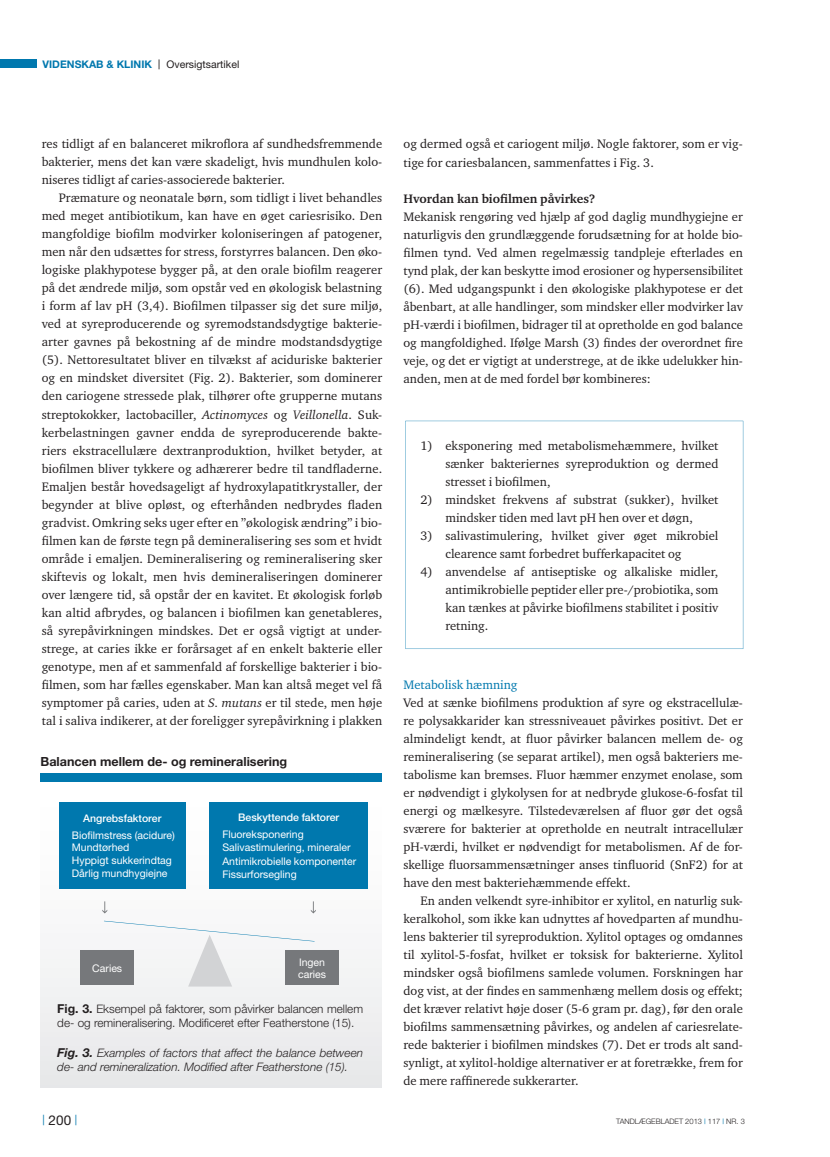
<style>
.page{position:relative;width:830px;height:1157px;background:#fff}
.page>*{position:absolute;margin:0;border:0;box-sizing:border-box;transform-origin:0 0}
.t1{font:13.5px "Helvetica Neue";color:#231f20}
.t2{font:12.6px/18px "Charter ITC";color:#231f20;text-align:justify}
.t3{font:700 12.6px "Helvetica Neue";color:#231f20}
.t4{font:700 12.6px "Charter ITC";color:#231f20}
.t5{font:12.6px "Charter ITC";color:#0078ae}
.t6{font:300 11.7px/14.7px "Helvetica Neue";color:#231f20}
.t7{font:italic 300 11.7px/14.7px "Helvetica Neue";color:#231f20}
.t8{font:10.5px/12.8px "Helvetica Neue";color:#fff}
.t9{font:500 10.5px "Helvetica Neue";color:#fff}
.t10{font:700 10.5px "Helvetica Neue";color:#0078ae}
.t11{font:300 7.5px "Helvetica Neue";color:#231f20}
.s1{font-family:"Arial";font-weight:400;color:#231f20}
.s2{font-weight:400;color:#231f20}
.s3{font-style:italic}
.s4{font-weight:700;font-size:12.3px}
.s5{font-weight:400;color:#0078ae}
</style>
<div class="page">
<div style="left:0;top:60px;width:37px;height:8px;background:#0078ae"></div>
<div style="left:40px;top:781px;width:341px;height:306px;background:linear-gradient(to right,#f3f3f4,#f2f3f3)"></div>
<div style="left:40px;top:773px;width:341px;height:9px;background:#0078ae"></div>
<div style="left:59px;top:802px;width:126px;height:86px;background:#0078ae"></div>
<div style="left:209px;top:802px;width:158px;height:86px;background:#0078ae"></div>
<div style="left:285px;top:950px;width:54px;height:34px;background:#76787b"></div>
<div style="left:80px;top:950px;width:54px;height:34px;background:#76787b"></div>
<svg style="left:104px;top:920px;width:210px;height:66px"></svg>
<svg style="left:102px;top:901px;width:5px;height:12px"></svg>
<svg style="left:311px;top:901px;width:5px;height:12px"></svg>
<svg style="left:405px;top:421px;width:337px;height:228px"></svg>
<p class="t10" style="left:43px;top:58px;width:198px">videnskab &amp; klinik <span class="s1">|</span> <span class="s2">Oversigtsartikel</span></p>
<p class="t2" style="left:42px;top:135px;width:342px">res tidligt af en balanceret mikroflora af sundhedsfremmende bakterier, mens det kan være skadeligt, hvis mundhulen kolo&shy;niseres tidligt af caries-associerede bakterier.</p>
<p class="t2" style="left:42px;top:189px;width:342px;text-indent:17px">Præmature og neonatale børn, som tidligt i livet behandles med meget antibiotikum, kan have en øget cariesrisiko. Den mangfoldige biofilm modvirker koloniseringen af patogener, men når den udsættes for stress, forstyrres balancen. Den øko&shy;logiske plakhypotese bygger på, at den orale biofilm reagerer på det ændrede miljø, som opstår ved en økologisk belastning i form af lav pH (3,4). Biofilmen tilpasser sig det sure miljø, ved at syreproducerende og syremodstandsdygtige bakterie&shy;arter gavnes på bekostning af de mindre modstandsdygtige (5). Nettoresultatet bliver en tilvækst af aciduriske bakterier og en mindsket diversitet (Fig. 2). Bakterier, som dominerer den cariogene stressede plak, tilhører ofte grupperne mutans streptokokker, lactobaciller, <span class="s3">Actinomyces</span> og <span class="s3">Veillonella</span>. Suk&shy;kerbelastningen gavner endda de syreproducerende bakte&shy;riers ekstracellulære dextranproduktion, hvilket betyder, at biofilmen bliver tykkere og adhærerer bedre til tandfladerne.<br>Emaljen består hovedsageligt af hydroxylapatitkrystaller, der begynder at blive opløst, og efterhånden nedbrydes fladen gradvist. Omkring seks uger efter en ”økologisk ændring” i bio&shy;filmen kan de første tegn på demineralisering ses som et hvidt område i emaljen. Demineralisering og remineralisering sker skiftevis og lokalt, men hvis demineraliseringen dominerer over længere tid, så opstår der en kavitet. Et økologisk forløb kan altid afbrydes, og balancen i biofilmen kan genetableres, så syrepåvirkningen mindskes. Det er også vigtigt at under&shy;strege, at caries ikke er forårsaget af en enkelt bakterie eller genotype, men af et sammenfald af forskellige bakterier i bio&shy;filmen, som har fælles egenskaber. Man kan altså meget vel få symptomer på caries, uden at <span class="s3">S. mutans</span> er til stede, men høje tal i saliva indikerer, at der foreligger syrepåvirkning i plakken</p>
<p class="t3" style="left:40px;top:754px;width:248px">balancen mellem de- og remineralisering</p>
<p class="t9" style="left:83px;top:812px;width:80px">Angrebsfaktorer</p>
<p class="t8" style="left:72px;top:828px;width:104px">Biofilmstress (acidure)<br>Mundtørhed<br>Hyppigt sukkerindtag<br>Dårlig mundhygiejne</p>
<p class="t8" style="left:92px;top:961px;width:31px">Caries</p>
<p class="t9" style="left:238px;top:811px;width:103px">Beskyttende faktorer</p>
<p class="t8" style="left:222px;top:827px;width:135px;line-height:13.5px">Fluoreksponering<br>Salivastimulering, mineraler<br>Antimikrobielle komponenter<br>Fissurforsegling</p>
<p class="t8" style="left:298px;top:955px;width:29px;line-height:12px">Ingen caries</p>
<p class="t6" style="left:57px;top:1000px;width:307px"><span class="s4">Fig. 3.</span> Eksempel på faktorer, som påvirker balancen mellem de- og remineralisering. Modificeret efter Featherstone (15).</p>
<p class="t7" style="left:57px;top:1045px;width:307px"><span class="s4">Fig. 3.</span> Examples of factors that affect the balance between de- and remineralization. Modified after Featherstone (15).</p>
<p class="t2" style="left:403px;top:135px;width:341px">og dermed også et cariogent miljø. Nogle faktorer, som er vig&shy;tige for cariesbalancen, sammenfattes i Fig. 3.</p>
<p class="t4" style="left:403px;top:190px;width:193px">Hvordan kan biofilmen påvirkes?</p>
<p class="t2" style="left:403px;top:207px;width:341px">Mekanisk rengøring ved hjælp af god daglig mundhygiejne er naturligvis den grundlæggende forudsætning for at holde bio&shy;filmen tynd. Ved almen regelmæssig tandpleje efterlades en tynd plak, der kan beskytte imod erosioner og hypersensibilitet (6). Med udgangspunkt i den økologiske plakhypotese er det åbenbart, at alle handlinger, som mindsker eller modvirker lav pH-værdi i biofilmen, bidrager til at opretholde en god balance og mangfoldighed. Ifølge Marsh (3) findes der overordnet fire veje, og det er vigtigt at understrege, at de ikke udelukker hin&shy;anden, men at de med fordel bør kombineres:</p>
<p class="t2" style="left:445px;top:436px;width:274px;text-indent:-25px">1) eksponering med metabolismehæmmere, hvilket sænker bakteriernes syreproduktion og dermed stresset i biofilmen,</p>
<p class="t2" style="left:420px;top:490px;width:299px;text-align:center">2) mindsket frekvens af substrat (sukker), hvilket mindsker tiden med lavt pH hen over et døgn,</p>
<p class="t2" style="left:445px;top:526px;width:274px;text-indent:-25px">3) salivastimulering, hvilket giver øget mikrobiel clearence samt forbedret bufferkapacitet og</p>
<p class="t2" style="left:445px;top:562px;width:274px;text-indent:-25px">4) anvendelse af antiseptiske og alkaliske midler, antimikrobielle peptider eller pre-/probiotika, som kan tænkes at påvirke biofilmens stabilitet i positiv retning.</p>
<p class="t5" style="left:403px;top:676px;width:115px">Metabolisk hæmning</p>
<p class="t2" style="left:403px;top:693px;width:341px">Ved at sænke biofilmens produktion af syre og ekstracellulæ&shy;re polysakkarider kan stressniveauet påvirkes positivt. Det er almindeligt kendt, at fluor påvirker balancen mellem de- og remineralisering (se separat artikel), men også bakteriers me&shy;tabolisme kan bremses. Fluor hæmmer enzymet enolase, som er nødvendigt i glykolysen for at nedbryde glukose-6-fosfat til energi og mælkesyre. Tilstedeværelsen af fluor gør det også sværere for bakterier at opretholde en neutralt intracellulær pH-værdi, hvilket er nødvendigt for metabolismen. Af de for&shy;skellige fluorsammensætninger anses tinfluorid (SnF2) for at have den mest bakteriehæmmende effekt.</p>
<p class="t2" style="left:403px;top:891px;width:341px;text-indent:17px">En anden velkendt syre-inhibitor er xylitol, en naturlig suk&shy;keralkohol, som ikke kan udnyttes af hovedparten af mundhu&shy;lens bakterier til syreproduktion. Xylitol optages og omdannes til xylitol-5-fosfat, hvilket er toksisk for bakterierne. Xylitol mindsker også biofilmens samlede volumen. Forskningen har dog vist, at der findes en sammenhæng mellem dosis og effekt; det kræver relativt høje doser (5-6 gram pr. dag), før den orale biofilms sammensætning påvirkes, og andelen af cariesrelate&shy;rede bakterier i biofilmen mindskes (7). Det er trods alt sand&shy;synligt, at xylitol-holdige alternativer er at foretrække, frem for de mere raffinerede sukkerarter.</p>
<p class="t1" style="left:43px;top:1112px;width:36px"><sup>|</sup> 200 <sup>|</sup></p>
<p class="t11" style="left:615px;top:1116px;width:130px">taNDlæGEblaDEt 2013 <span class="s5">|</span> 117 <span class="s5">|</span> Nr. 3</p>
</div>
